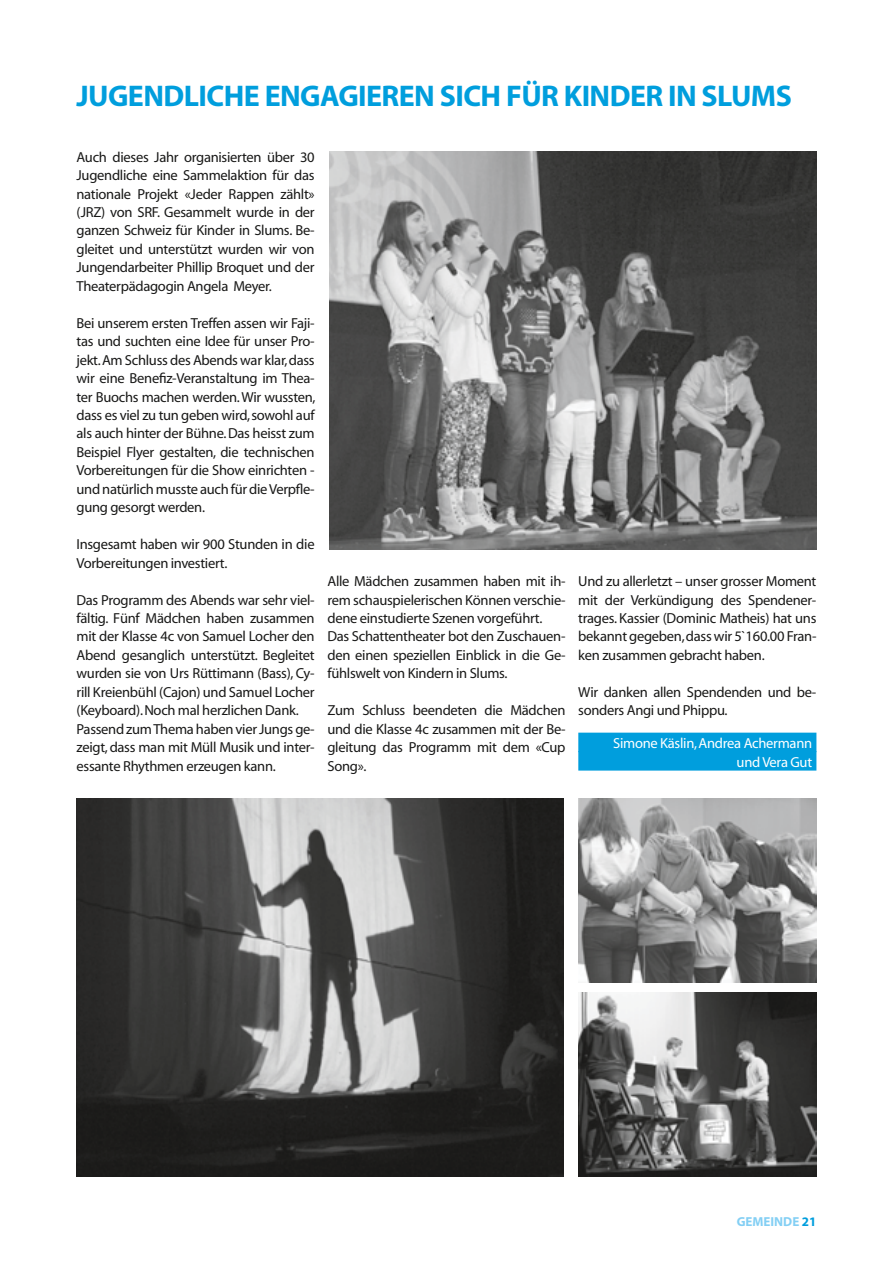
<style>
.page{position:relative;width:893px;height:1263px;background:#fff}
.page>*{position:absolute;margin:0;border:0;box-sizing:border-box;transform-origin:0 0}
.t1{font:700 30px "Myriad";letter-spacing:-.02em;color:#009edd}
.t2{font:14.55px/18.5px "Myriad";letter-spacing:-.02em;color:#181817;text-align:justify}
.t3{font:14.55px/18.5px "Myriad";letter-spacing:-.02em;color:#fff;text-align:right}
.t4{font:700 13.05px "Myriad";color:#83cff4}
.t5{font:700 13.05px "Myriad";color:#009edd}
</style>
<div class="page">
<div style="left:578px;top:733px;width:238px;height:19px;background:#009edd"></div>
<div style="left:578px;top:751px;width:238px;height:19px;background:#009edd"></div>
<img style="left:77px;top:798px;width:486px;height:378px">
<img style="left:330px;top:152px;width:486px;height:397px">
<img style="left:578px;top:798px;width:238px;height:185px">
<img style="left:578px;top:992px;width:238px;height:184px">
<h1 class="t1" style="left:77px;top:81px;width:717px">JUGENDLICHE ENGAGIEREN SICH FÜR KINDER IN SLUMS</h1>
<p class="t2" style="left:77px;top:148px;width:240px">Auch dieses Jahr organisierten über 30<br>Jugendliche eine Sammelaktion für das nationale Projekt «Jeder Rappen zählt» (JRZ) von SRF. Gesammelt wurde in der ganzen Schweiz für Kinder in Slums. Be&shy;gleitet und unterstützt wurden wir von Jungendarbeiter Phillip Broquet und der Theaterpädagogin Angela Meyer.</p>
<p class="t2" style="left:77px;top:314px;width:241px">Bei unserem ersten Treffen assen wir Faji&shy;tas und suchten eine Idee für unser Pro&shy;jekt. Am Schluss des Abends war klar, dass wir eine Benefiz-Veranstaltung im Thea&shy;ter Buochs machen werden. Wir wussten, dass es viel zu tun geben wird, sowohl auf als auch hinter der Bühne. Das heisst zum Beispiel Flyer gestalten, die technischen Vorbereitungen für die Show einrichten - und natürlich musste auch für die Verpfle&shy;gung gesorgt werden.</p>
<p class="t2" style="left:77px;top:536px;width:240px">Insgesamt haben wir 900 Stunden in die<br>Vorbereitungen investiert.</p>
<p class="t2" style="left:77px;top:591px;width:240px;text-align:left">Das Programm des Abends war sehr viel&shy;fältig. Fünf Mädchen haben zusammen mit der Klasse 4c von Samuel Locher den Abend gesanglich unterstützt. Begleitet wurden sie von Urs Rüttimann (Bass), Cy&shy;rill Kreienbühl (Cajon) und Samuel Locher (Keyboard). Noch mal herzlichen Dank.<br>Passend zum Thema haben vier Jungs ge&shy;zeigt, dass man mit Müll Musik und inter&shy;essante Rhythmen erzeugen kann.</p>
<p class="t2" style="left:327px;top:573px;width:240px;text-align:left">Alle Mädchen zusammen haben mit ih&shy;rem schauspielerischen Können verschie&shy;dene einstudierte Szenen vorgeführt.<br>Das Schattentheater bot den Zuschauen&shy;den einen speziellen Einblick in die Ge&shy;fühlswelt von Kindern in Slums.</p>
<p class="t2" style="left:327px;top:702px;width:240px">Zum Schluss beendeten die Mädchen und die Klasse 4c zusammen mit der Be&shy;gleitung das Programm mit dem «Cup Song».</p>
<p class="t2" style="left:578px;top:573px;width:240px">Und zu allerletzt – unser grosser Moment mit der Verkündigung des Spendener&shy;trages. Kassier (Dominic Matheis) hat uns bekannt gegeben, dass wir 5`160.00 Fran&shy;ken zusammen gebracht haben.</p>
<p class="t2" style="left:578px;top:683px;width:240px">Wir danken allen Spendenden und be&shy;sonders Angi und Phippu.</p>
<p class="t3" style="left:613px;top:735px;width:200px">Simone Käslin, Andrea Achermann und Vera Gut</p>
<p class="t4" style="left:737px;top:1215px;width:35px">GEMEINDE</p>
<p class="t5" style="left:802px;top:1215px;width:16px">21</p>
</div>
